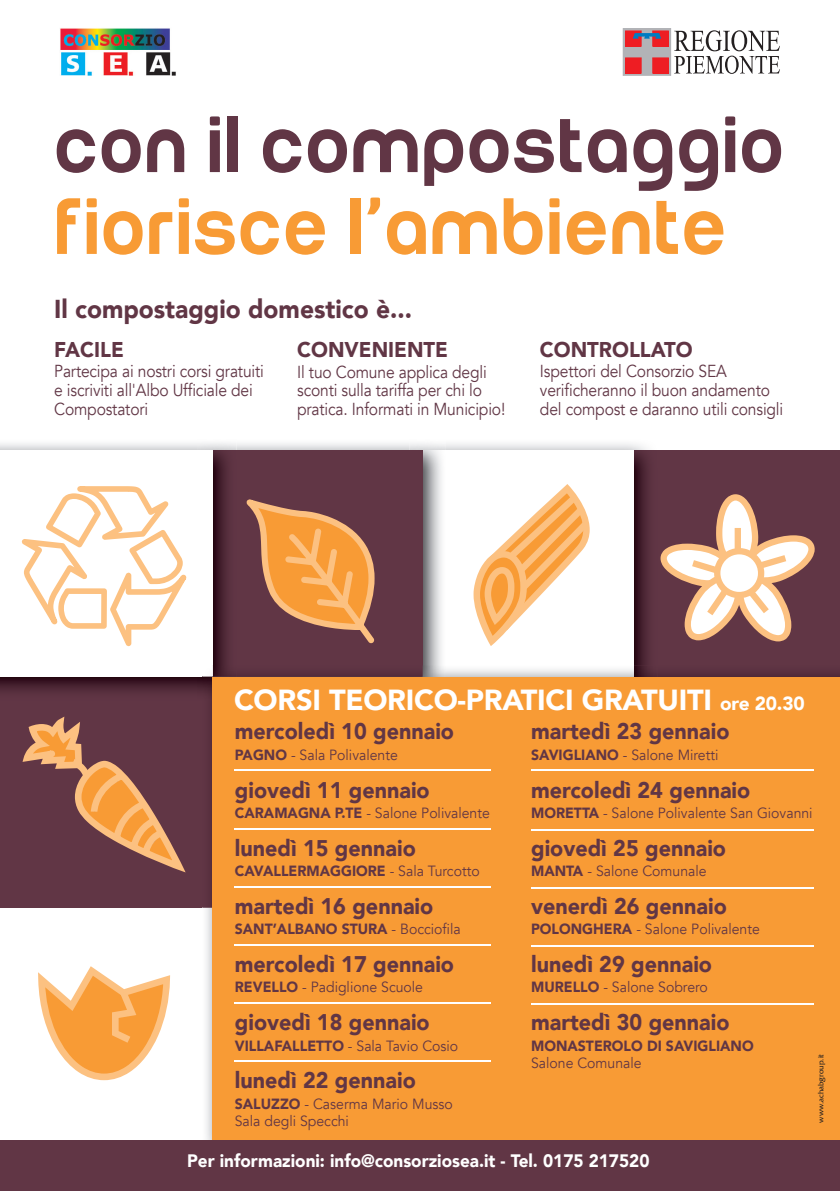
<style>
.page{position:relative;width:840px;height:1191px;background:#fff}
.page>*{position:absolute;margin:0;border:0;box-sizing:border-box;transform-origin:0 0}
.t1{font:500 82.4px "Run";letter-spacing:.02em;color:#613645}
.t2{font:500 82.4px "Run";letter-spacing:.02em;color:#f89b35}
.t3{font:500 79.4px "Run";color:#f89b35}
.t4{font:900 29px "Avenir";letter-spacing:-.01em;color:#fff}
.t5{font:900 25.8px "Avenir";color:#613645;scale:.95 1}
.t6{font:900 22.6px "Avenir";color:#613645;scale:.95 1}
.t7{font:900 21.4px "Avenir";color:#613645;scale:.95 1}
.t8{font:900 18px "Avenir";color:#fff;scale:.95 1}
.t9{font:17.4px/18.8px "Avenir";letter-spacing:-.01em;color:#613645;scale:.9 1}
.t10{font:14.8px/17.4px "Avenir";color:#613645;scale:.95 1}
.t11{font:900 14.8px "Avenir";color:#613645;scale:.95 1}
.t12{font:8px "Fritz";color:#231f20}
.s1{font-size:19px}
.s2{font-weight:900}
.s3{font-weight:400}
</style>
<div class="page">
<div style="left:0;top:676px;width:213px;height:231px;background:#613645"></div>
<svg style="left:23px;top:716px;width:162px;height:156px"></svg>
<div style="left:633px;top:450px;width:206px;height:256px;background:#613645"></div>
<img style="left:633px;top:450px;width:16px;height:215px">
<img style="left:422px;top:450px;width:20px;height:215px">
<div style="left:208px;top:450px;width:214px;height:226px;background:#613645"></div>
<svg style="left:246px;top:499px;width:129px;height:144px"></svg>
<svg style="left:660px;top:494px;width:154px;height:148px"></svg>
<img style="left:0;top:676px;width:202px;height:16px">
<div style="left:0;top:450px;width:213px;height:226px;background:#fff"></div>
<svg style="left:22px;top:486px;width:164px;height:160px"></svg>
<svg style="left:473px;top:484px;width:117px;height:162px"></svg>
<img style="left:202px;top:700px;width:11px;height:440px">
<img style="left:633px;top:665px;width:206px;height:11px">
<img style="left:422px;top:665px;width:211px;height:11px">
<img style="left:202px;top:676px;width:11px;height:24px">
<div style="left:213px;top:676px;width:626px;height:463px;background:#f89b35"></div>
<svg style="left:38px;top:966px;width:132px;height:114px"></svg>
<svg style="left:674px;top:30px;width:105px;height:44px"></svg>
<svg style="left:624px;top:30px;width:44px;height:44px"></svg>
<div style="left:622px;top:28px;width:48px;height:48px;border:1px solid #b2b3b7"></div>
<div style="left:652px;top:58px;width:16px;height:15px;background:#ee1d23"></div>
<div style="left:652px;top:58px;width:16px;height:15px;border:1px solid #ee1d23"></div>
<div style="left:625px;top:58px;width:15px;height:15px;background:#ee1d23"></div>
<div style="left:625px;top:58px;width:16px;height:15px;border:1px solid #ee1d23"></div>
<div style="left:625px;top:31px;width:15px;height:15px;background:#ee1d23"></div>
<div style="left:652px;top:31px;width:16px;height:15px;background:#ee1d23"></div>
<svg style="left:633px;top:33px;width:27px;height:6px"></svg>
<div style="left:0;top:1140px;width:839px;height:51px;background:#613645"></div>
<img style="left:60px;top:28px;width:116px;height:47px">
<hr style="left:234px;top:769px;width:256px;height:1px;background:#fff">
<hr style="left:234px;top:828px;width:256px;height:1px;background:#fff">
<hr style="left:234px;top:886px;width:256px;height:1px;background:#fff">
<hr style="left:234px;top:944px;width:256px;height:2px;background:#fff">
<hr style="left:234px;top:1002px;width:256px;height:1px;background:#fff">
<hr style="left:234px;top:1060px;width:256px;height:1px;background:#fff">
<hr style="left:531px;top:769px;width:282px;height:1px;background:#fff">
<hr style="left:531px;top:829px;width:282px;height:1px;background:#fff">
<hr style="left:531px;top:887px;width:282px;height:1px;background:#fff">
<hr style="left:531px;top:946px;width:282px;height:1px;background:#fff">
<hr style="left:531px;top:1003px;width:282px;height:1px;background:#fff">
<h1 class="t1" style="left:54px;top:113px;width:730px">CON IL COMPOSTAGGIO</h1>
<h1 class="t2" style="left:54px;top:195px;width:672px">FIORISCE L AMBIENTE</h1>
<h2 class="t3" style="left:365px;top:150px;width:19px">,</h2>
<h3 class="t5" style="left:54px;top:287px;width:378px">Il compostaggio domestico è...</h3>
<h3 class="t7" style="left:54px;top:331px;width:75px">FACILE</h3>
<p class="t9" style="left:54px;top:362px;width:234px">Partecipa ai nostri corsi gratuiti e iscriviti all'Albo Ufficiale dei<br>Compostatori</p>
<h3 class="t7" style="left:297px;top:331px;width:160px">CONVENIENTE</h3>
<p class="t9" style="left:297px;top:362px;width:233px">Il tuo Comune applica degli sconti sulla tariffa per chi lo pratica. Informati in Municipio!</p>
<h3 class="t7" style="left:539px;top:331px;width:162px">CONTROLLATO</h3>
<p class="t9" style="left:539px;top:362px;width:272px">Ispettori del Consorzio SEA verificheranno il buon andamento del compost e daranno utili consigli</p>
<h3 class="t4" style="left:234px;top:675px;width:572px">CORSI TEORICO-PRATICI GRATUITI <span class="s1">ore 20.30</span></h3>
<h3 class="t6" style="left:235px;top:712px;width:232px">mercoledì 10 gennaio</h3>
<p class="t10" style="left:235px;top:746px;width:173px"><span class="s2">PAGNO</span> - Sala Polivalente</p>
<h3 class="t6" style="left:235px;top:770px;width:206px">giovedì 11 gennaio</h3>
<p class="t10" style="left:235px;top:804px;width:270px"><span class="s2">CARAMAGNA P.TE</span> - Salone Polivalente</p>
<h3 class="t6" style="left:235px;top:828px;width:192px">lunedì 15 gennaio</h3>
<p class="t11" style="left:235px;top:858px;width:259px">CAVALLERMAGGIORE <span class="s3">- Sala Turcotto</span></p>
<h3 class="t6" style="left:235px;top:886px;width:210px">martedì 16 gennaio</h3>
<p class="t11" style="left:235px;top:916px;width:239px">SANT’ALBANO STURA <span class="s3">- Bocciofila</span></p>
<h3 class="t6" style="left:235px;top:944px;width:232px">mercoledì 17 gennaio</h3>
<p class="t10" style="left:235px;top:979px;width:199px"><span class="s2">REVELLO</span> - Padiglione Scuole</p>
<h3 class="t6" style="left:235px;top:1002px;width:206px">giovedì 18 gennaio</h3>
<p class="t10" style="left:235px;top:1037px;width:236px"><span class="s2">VILLAFALLETTO</span> - Sala Tavio Cosio</p>
<h3 class="t6" style="left:235px;top:1060px;width:192px">lunedì 22 gennaio</h3>
<p class="t10" style="left:235px;top:1095px;width:231px"><span class="s2">SALUZZO</span> - Caserma Mario Musso<br>Sala degli Specchi</p>
<h3 class="t6" style="left:531px;top:712px;width:210px">martedì 23 gennaio</h3>
<p class="t10" style="left:531px;top:746px;width:198px"><span class="s2">SAVIGLIANO</span> - Salone Miretti</p>
<h3 class="t6" style="left:531px;top:770px;width:232px">mercoledì 24 gennaio</h3>
<p class="t10" style="left:531px;top:804px;width:298px"><span class="s2">MORETTA</span> - Salone Polivalente San Giovanni</p>
<h3 class="t6" style="left:531px;top:828px;width:206px">giovedì 25 gennaio</h3>
<p class="t10" style="left:531px;top:862px;width:186px"><span class="s2">MANTA</span> - Salone Comunale</p>
<h3 class="t6" style="left:531px;top:886px;width:207px">venerdì 26 gennaio</h3>
<p class="t10" style="left:531px;top:921px;width:242px"><span class="s2">POLONGHERA</span> - Salone Polivalente</p>
<h3 class="t6" style="left:531px;top:944px;width:192px">lunedì 29 gennaio</h3>
<p class="t10" style="left:531px;top:979px;width:187px"><span class="s2">MURELLO</span> - Salone Sobrero</p>
<h3 class="t6" style="left:531px;top:1002px;width:210px">martedì 30 gennaio</h3>
<p class="t11" style="left:531px;top:1032px;width:236px">MONASTEROLO DI SAVIGLIANO</p>
<p class="t10" style="left:531px;top:1054px;width:118px">Salone Comunale</p>
<p class="t12" style="left:815px;top:1122px;width:70px;rotate:-90deg">www.achabgroup.it</p>
<p class="t8" style="left:187px;top:1145px;width:488px">Per informazioni: info@consorziosea.it - Tel. 0175 217520</p>
</div>
